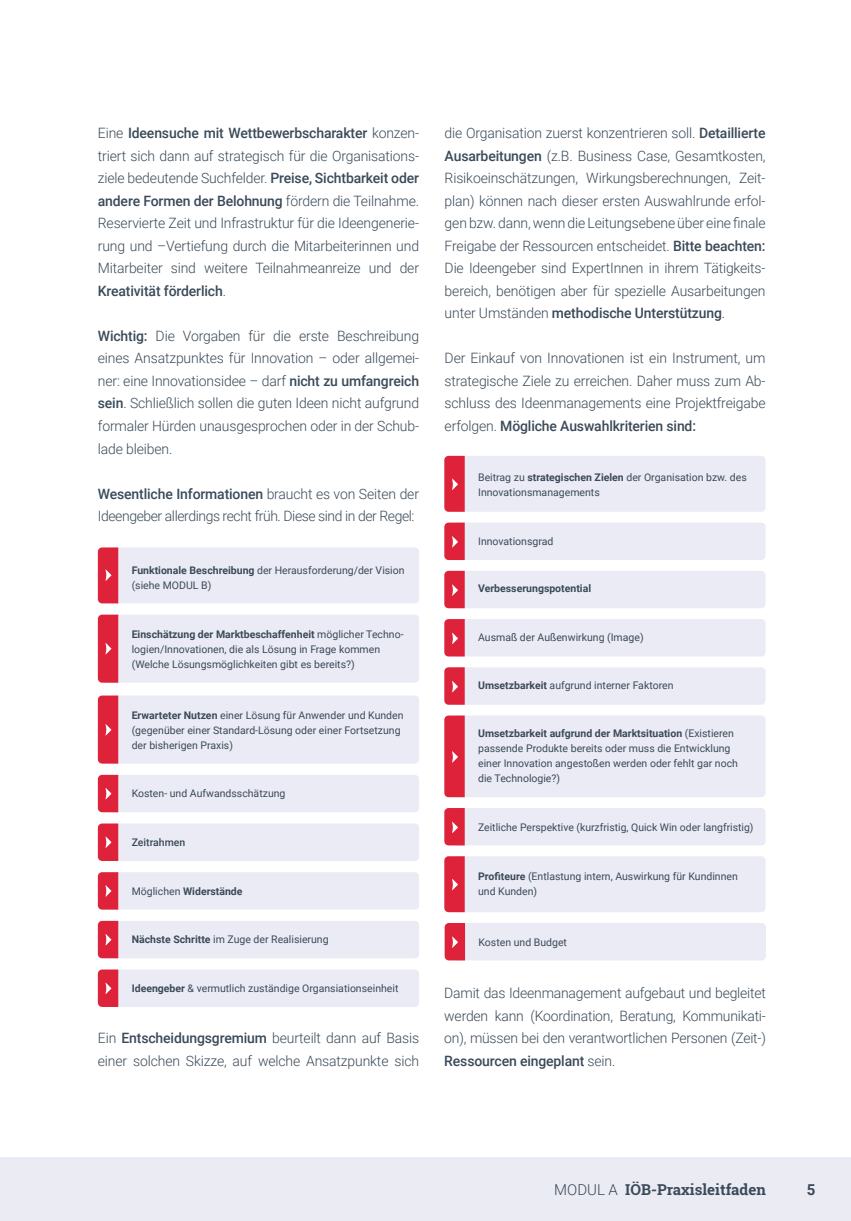
<style>
.page{position:relative;width:851px;height:1221px;background:#fff}
.page>*{position:absolute;margin:0;border:0;box-sizing:border-box;transform-origin:0 0}
.t1{font:700 15px "Roboto Slab";color:#3a4a58}
.t2{font:700 15px "Roboto";color:#3a4a58}
.Ü2{font:300 14.25px/22.5px "Roboto";letter-spacing:-.01em;color:#3a4a58;text-align:justify}
.Ü2-2{font:300 14.25px/22.5px "Roboto";letter-spacing:-.03em;color:#3a4a58}
.Fußnote{font:10.5px/15px "Roboto";color:#3a4a58}
.Fußnote-2{font:700 10.5px "Roboto";color:#3a4a58}
.Fußnote-3{font:500 10.5px "Roboto";color:#3a4a58}
.s1{font-weight:500}
.s2{font-weight:700}
.s3{font-weight:400}
.s4{font-family:"Roboto";font-weight:300}
</style>
<div class="page">
<div style="left:0;top:1157px;width:850px;height:63px;background:#ebebf4"></div>
<div style="left:108px;top:547px;width:311px;height:56px;background:#ebebf5;border-radius:4px"></div>
<svg style="left:98px;top:547px;width:20px;height:56px"></svg>
<div style="left:108px;top:614px;width:311px;height:68px;background:#ebebf5;border-radius:4px"></div>
<svg style="left:98px;top:614px;width:20px;height:68px"></svg>
<div style="left:108px;top:695px;width:311px;height:68px;background:#ebebf5;border-radius:4px"></div>
<svg style="left:98px;top:695px;width:20px;height:68px"></svg>
<div style="left:108px;top:774px;width:311px;height:38px;background:#ebebf5;border-radius:4px"></div>
<svg style="left:98px;top:774px;width:20px;height:38px"></svg>
<div style="left:108px;top:872px;width:311px;height:37px;background:#ebebf5;border-radius:4px"></div>
<svg style="left:98px;top:872px;width:20px;height:37px"></svg>
<div style="left:108px;top:920px;width:311px;height:38px;background:#ebebf5;border-radius:4px"></div>
<svg style="left:98px;top:920px;width:20px;height:38px"></svg>
<div style="left:108px;top:969px;width:311px;height:37px;background:#ebebf5;border-radius:4px"></div>
<svg style="left:98px;top:969px;width:20px;height:37px"></svg>
<div style="left:108px;top:823px;width:311px;height:37px;background:#ebebf5;border-radius:4px"></div>
<svg style="left:98px;top:823px;width:20px;height:37px"></svg>
<div style="left:454px;top:456px;width:311px;height:56px;background:#ebebf5;border-radius:4px"></div>
<svg style="left:444px;top:456px;width:20px;height:56px"></svg>
<div style="left:454px;top:522px;width:311px;height:38px;background:#ebebf5;border-radius:4px"></div>
<svg style="left:444px;top:522px;width:20px;height:38px"></svg>
<div style="left:454px;top:571px;width:311px;height:37px;background:#ebebf5;border-radius:4px"></div>
<svg style="left:444px;top:571px;width:20px;height:37px"></svg>
<div style="left:454px;top:619px;width:311px;height:37px;background:#ebebf5;border-radius:4px"></div>
<svg style="left:444px;top:619px;width:20px;height:37px"></svg>
<div style="left:454px;top:667px;width:311px;height:37px;background:#ebebf5;border-radius:4px"></div>
<svg style="left:444px;top:667px;width:20px;height:37px"></svg>
<div style="left:454px;top:715px;width:311px;height:82px;background:#ebebf5;border-radius:4px"></div>
<svg style="left:444px;top:715px;width:20px;height:82px;background:#de2c43"></svg>
<div style="left:454px;top:808px;width:311px;height:37px;background:#ebebf5;border-radius:4px"></div>
<svg style="left:444px;top:808px;width:20px;height:37px"></svg>
<div style="left:454px;top:856px;width:311px;height:56px;background:#ebebf5;border-radius:4px"></div>
<svg style="left:444px;top:856px;width:20px;height:56px"></svg>
<div style="left:455px;top:922px;width:310px;height:38px;background:#ebebf5;border-radius:4px"></div>
<svg style="left:444px;top:922px;width:21px;height:38px"></svg>
<p class="Ü2" style="left:98px;top:121px;width:323px">Eine <span class="s1">Ideensuche mit Wettbewerbscharakter</span> konzen&shy;triert sich dann auf strategisch für die Organisations&shy;ziele bedeutende Suchfelder. <span class="s1">Preise, Sichtbarkeit oder andere Formen der Belohnung</span> fördern die Teilnahme.<br>Reservierte Zeit und Infrastruktur für die Ideengenerie&shy;rung und –Vertiefung durch die Mitarbeiterinnen und Mitarbeiter sind weitere Teilnahmeanreize und der <span class="s1">Kreativität förderlich</span>.</p>
<p class="Ü2" style="left:98px;top:324px;width:323px"><span class="s1">Wichtig:</span> Die Vorgaben für die erste Beschreibung eines Ansatzpunktes für Innovation – oder allgemei&shy;ner: eine Innovationsidee – darf <span class="s1">nicht zu umfangreich sein</span>. Schließlich sollen die guten Ideen nicht aufgrund formaler Hürden unausgesprochen oder in der Schub&shy;lade bleiben.</p>
<p class="Ü2-2" style="left:98px;top:481px;width:323px"><span class="s1">Wesentliche Informationen</span> braucht es von Seiten der<br>Ideengeber allerdings recht früh. Diese sind in der Regel:</p>
<p class="Fußnote" style="left:132px;top:562px;width:274px"><span class="s2">Funktionale Beschreibung</span> der Herausforderung/der Vision (siehe MODUL B)</p>
<p class="Fußnote" style="left:132px;top:626px;width:273px"><span class="s2">Einschätzung der Marktbeschaffenheit</span> möglicher Techno&shy;logien/Innovationen, die als Lösung in Frage kommen (Welche Lösungsmöglichkeiten gibt es bereits?)</p>
<p class="Fußnote" style="left:132px;top:707px;width:273px"><span class="s2">Erwarteter Nutzen</span> einer Lösung für Anwender und Kunden (gegenüber einer Standard-Lösung oder einer Fortsetzung der bisherigen Praxis)</p>
<p class="Fußnote" style="left:132px;top:785px;width:155px">Kosten- und Aufwandsschätzung</p>
<p class="Fußnote-3" style="left:132px;top:835px;width:55px">Zeitrahmen</p>
<p class="Fußnote-2" style="left:132px;top:883px;width:112px"><span class="s3">Möglichen</span> Widerstände</p>
<p class="Fußnote" style="left:132px;top:931px;width:198px"><span class="s2">Nächste Schritte</span> im Zuge der Realisierung</p>
<p class="Fußnote" style="left:132px;top:980px;width:268px"><span class="s2">Ideengeber</span> &amp; vermutlich zuständige Organsiationseinheit</p>
<p class="Ü2" style="left:98px;top:1026px;width:323px">Ein <span class="s1">Entscheidungsgremium</span> beurteilt dann auf Basis einer solchen Skizze, auf welche Ansatzpunkte sich</p>
<p class="Ü2" style="left:444px;top:121px;width:322px">die Organisation zuerst konzentrieren soll. <span class="s1">Detaillierte Ausarbeitungen</span> (z.B. Business Case, Gesamtkosten, Risikoeinschätzungen, Wirkungsberechnungen, Zeit&shy;plan) können nach dieser ersten Auswahlrunde erfol&shy;gen bzw. dann, wenn die Leitungsebene über eine finale Freigabe der Ressourcen entscheidet. <span class="s1">Bitte beachten:<br></span>Die Ideengeber sind ExpertInnen in ihrem Tätigkeits&shy;bereich, benötigen aber für spezielle Ausarbeitungen unter Umständen <span class="s1">methodische Unterstützung</span>.</p>
<p class="Ü2" style="left:444px;top:346px;width:322px">Der Einkauf von Innovationen ist ein Instrument, um strategische Ziele zu erreichen. Daher muss zum Ab&shy;schluss des Ideenmanagements eine Projektfreigabe erfolgen. <span class="s1">Mögliche Auswahlkriterien sind:</span></p>
<p class="Fußnote" style="left:478px;top:469px;width:270px">Beitrag zu <span class="s2">strategischen Zielen</span> der Organisation bzw. des<br>Innovationsmanagements</p>
<p class="Fußnote" style="left:478px;top:533px;width:77px">Innovationsgrad</p>
<p class="Fußnote-2" style="left:478px;top:581px;width:114px">Verbesserungspotential</p>
<p class="Fußnote" style="left:478px;top:629px;width:167px">Ausmaß der Außenwirkung (Image)</p>
<p class="Fußnote" style="left:478px;top:677px;width:197px"><span class="s2">Umsetzbarkeit</span> aufgrund interner Faktoren</p>
<p class="Fußnote" style="left:478px;top:725px;width:261px"><span class="s2">Umsetzbarkeit aufgrund der Marktsituation</span> (Existieren passende Produkte bereits oder muss die Entwicklung einer Innovation angestoßen werden oder fehlt gar noch die Technologie?)</p>
<p class="Fußnote" style="left:478px;top:819px;width:277px">Zeitliche Perspektive (kurzfristig, Quick Win oder langfristig)</p>
<p class="Fußnote" style="left:478px;top:868px;width:261px"><span class="s2">Profiteure</span> (Entlastung intern, Auswirkung für Kundinnen und Kunden)</p>
<p class="Fußnote" style="left:478px;top:933px;width:90px">Kosten und Budget</p>
<p class="Ü2" style="left:444px;top:981px;width:323px">Damit das Ideenmanagement aufgebaut und begleitet werden kann (Koordination, Beratung, Kommunikati&shy;on), müssen bei den verantwortlichen Personen (Zeit-)<br><span class="s1">Ressourcen eingeplant</span> sein.</p>
<p class="t1" style="left:554px;top:1178px;width:213px"><span class="s4">MODUL A</span> IÖB-Praxisleitfaden</p>
<p class="t2" style="left:806px;top:1178px;width:10px">5</p>
</div>
